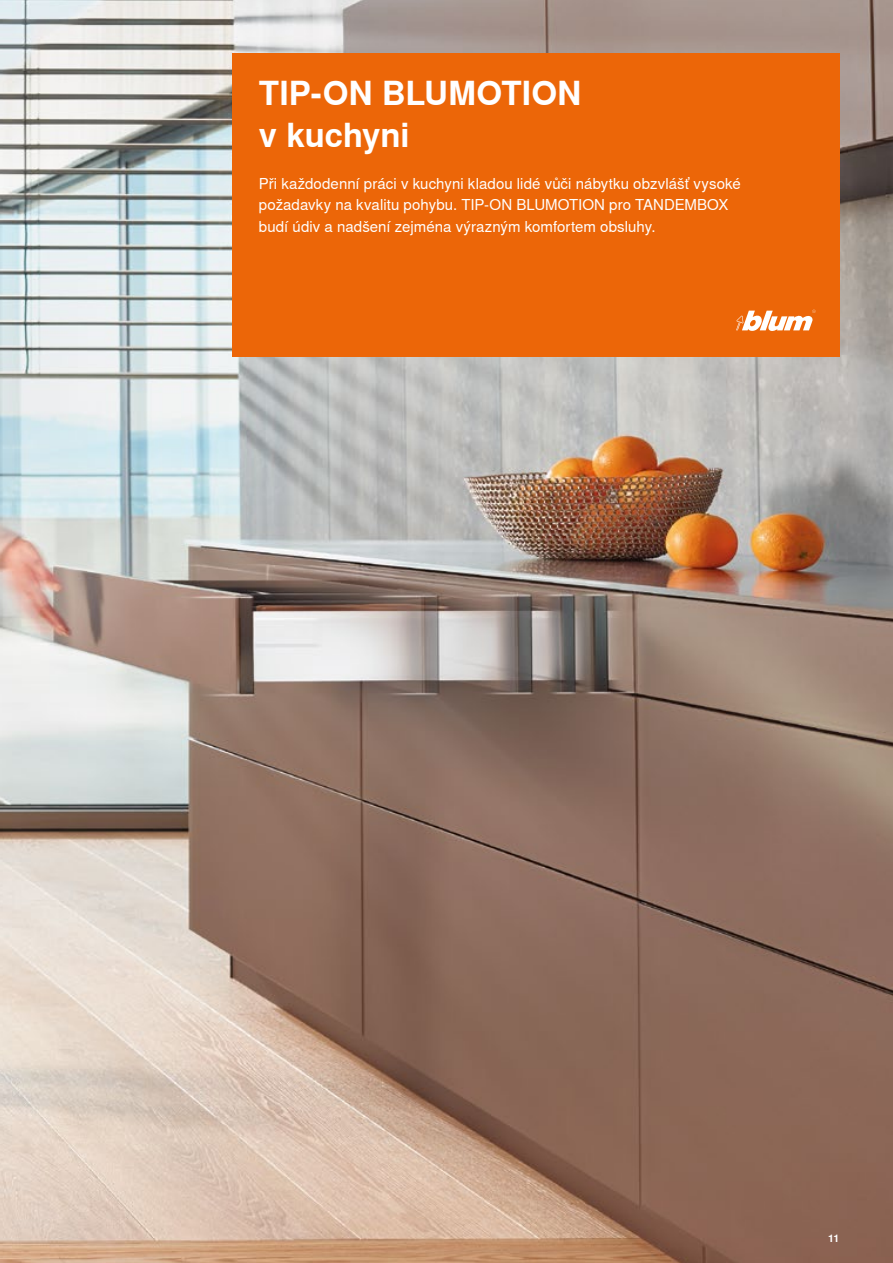
<style>
.page{position:relative;width:893px;height:1263px;background:#fff}
.page>*{position:absolute;margin:0;border:0;box-sizing:border-box;transform-origin:0 0}
.t1{font:700 33px/42.2px "Nimbus Sans Global";letter-spacing:-.005em;color:#fff}
.t2{font:15px/21px "Nimbus Sans Global";letter-spacing:.005em;color:#fff}
.t3{font:700 10.5px "Nimbus Sans Global";color:#fff}
</style>
<div class="page">
<img style="left:0;top:0;width:893px;height:1263px">
<div style="left:232px;top:54px;width:607px;height:303px;background:#ec6608"></div>
<svg style="left:736px;top:310px;width:80px;height:21px"></svg>
<h1 class="t1" style="left:259px;top:73px;width:324px">TIP-ON BLUMOTION v kuchyni</h1>
<p class="t2" style="left:259px;top:174px;width:483px">Při každodenní práci v kuchyni kladou lidé vůči nábytku obzvlášť vysoké požadavky na kvalitu pohybu. TIP-ON BLUMOTION pro TANDEMBOX budí údiv a nadšení zejména výrazným komfortem obsluhy.</p>
<p class="t3" style="left:828px;top:1232px;width:13px">11</p>
</div>
